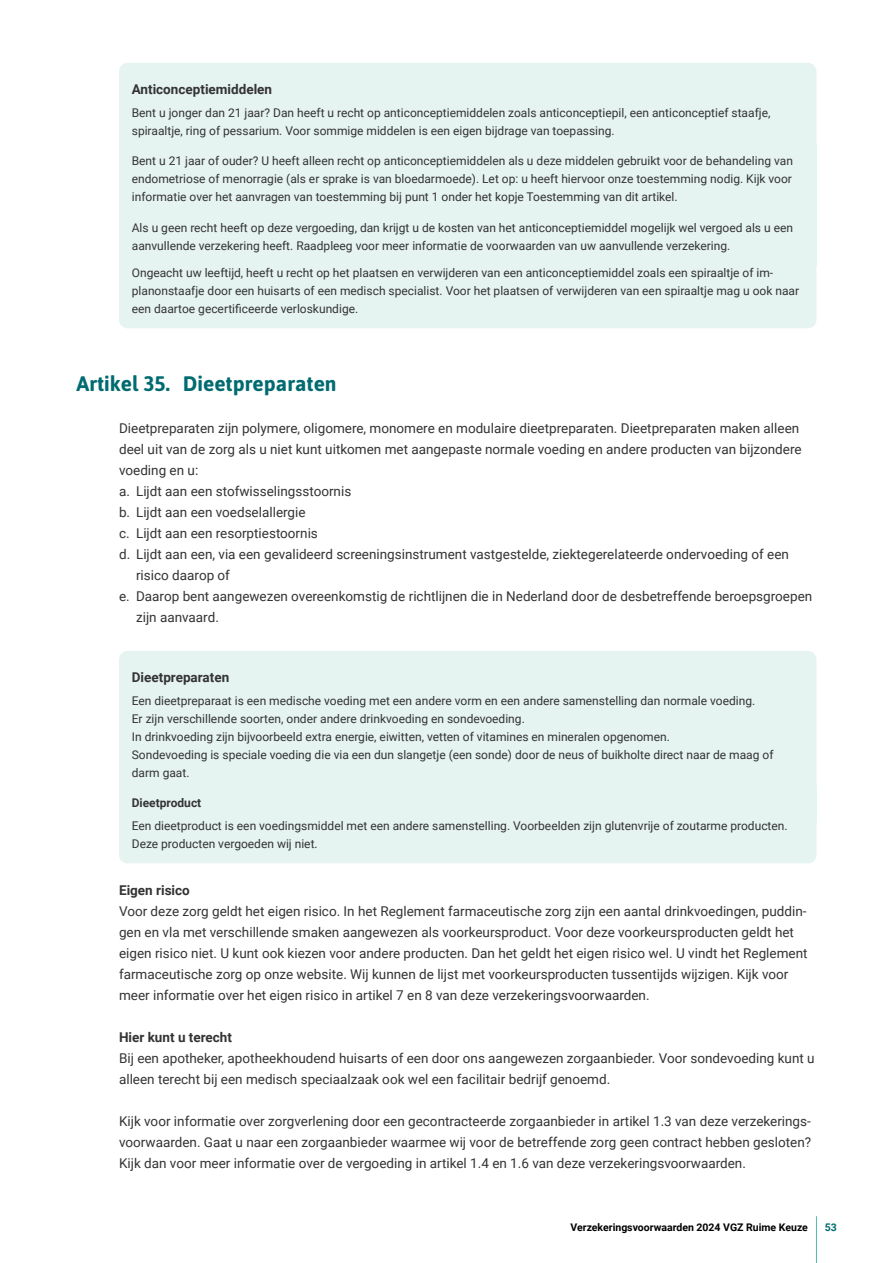
<style>
.page{position:relative;width:893px;height:1263px;background:#fff}
.page>*{position:absolute;margin:0;border:0;box-sizing:border-box;transform-origin:0 0}
.H2_kop_nummer{font:700 21px "Asap";color:#006b70}
._0_plat_inspring_10m{font:13.5px/21px "Roboto";color:#333}
.kader_boven{font:700 13.5px "Roboto";color:#333}
.H4_kop{font:700 13.5px "Roboto";color:#333}
.kader_onder{font:12px/18px "Roboto";color:#333}
.kader_tussen{font:12px/18px "Roboto";color:#333;text-align:justify}
.kader_tussen-2{font:700 12px "Roboto";color:#333}
.t1{font:700 10.5px "Roboto";color:#000}
.t2{font:700 10.5px "Roboto";color:#006b70}
.s1{font-family:"Roboto Regular 2"}
</style>
<div class="page">
<hr style="left:816px;top:1216px;width:1px;height:47px;background:#52bbb3">
<div style="left:119px;top:63px;width:697px;height:81px;background:#e5f3f1"></div>
<div style="left:119px;top:144px;width:697px;height:73px;background:#e5f3f1"></div>
<div style="left:119px;top:210px;width:697px;height:56px;background:#e5f3f1"></div>
<div style="left:119px;top:266px;width:697px;height:62px;background:#e5f3f1"></div>
<div style="left:119px;top:651px;width:697px;height:40px;background:#e5f3f1"></div>
<div style="left:119px;top:691px;width:697px;height:95px;background:#e5f3f1"></div>
<div style="left:119px;top:786px;width:697px;height:37px;background:#e5f3f1"></div>
<div style="left:119px;top:823px;width:697px;height:40px;background:#e5f3f1"></div>
<p class="kader_boven" style="left:132px;top:80px;width:142px">Anticonceptiemiddelen</p>
<p class="kader_onder" style="left:132px;top:103px;width:640px">Bent u jonger dan 21 jaar? Dan heeft u recht op anticonceptiemiddelen zoals anticonceptiepil, een anticonceptief staafje, spiraaltje, ring of pessarium. Voor sommige middelen is een eigen bijdrage van toepassing.</p>
<p class="kader_tussen" style="left:132px;top:152px;width:663px">Bent u 21 jaar of ouder? U heeft alleen recht op anticonceptiemiddelen als u deze middelen gebruikt voor de behandeling van endometriose of menorragie (als er sprake is van bloedarmoede). Let op: u heeft hiervoor onze toestemming nodig. Kijk voor informatie over het aanvragen van toestemming bij punt 1 onder het kopje Toestemming van dit artikel.</p>
<p class="kader_tussen" style="left:132px;top:218px;width:663px">Als u geen recht heeft op deze vergoeding, dan krijgt u de kosten van het anticonceptiemiddel mogelijk wel vergoed als u een aanvullende verzekering heeft. Raadpleeg voor meer informatie de voorwaarden van uw aanvullende verzekering.</p>
<p class="kader_onder" style="left:132px;top:263px;width:669px">Ongeacht uw leeftijd, heeft u recht op het plaatsen en verwijderen van een anticonceptiemiddel zoals een spiraaltje of im&shy;planonstaafje door een huisarts of een medisch specialist. Voor het plaatsen of verwijderen van een spiraaltje mag u ook naar <span class="s1">een daartoe gecertificeerde verloskundige.</span></p>
<h2 class="H2_kop_nummer" style="left:77px;top:369px;width:262px">Artikel 35. Dieetpreparaten</h2>
<p class="_0_plat_inspring_10m" style="left:119px;top:417px;width:684px">Dieetpreparaten zijn polymere, oligomere, monomere en modulaire dieetpreparaten. Dieetpreparaten maken alleen deel uit van de zorg als u niet kunt uitkomen met aangepaste normale voeding en andere producten van bijzondere voeding en u:</p>
<p class="_0_plat_inspring_10m" style="left:119px;top:480px;width:234px">a. Lijdt aan een stofwisselingsstoornis</p>
<p class="_0_plat_inspring_10m" style="left:119px;top:501px;width:188px">b. Lijdt aan een voedselallergie</p>
<p class="_0_plat_inspring_10m" style="left:119px;top:522px;width:200px">c. Lijdt aan een resorptiestoornis</p>
<p class="_0_plat_inspring_10m" style="left:136px;top:543px;width:654px;text-indent:-17px">d. Lijdt aan een, via een gevalideerd screeningsinstrument vastgestelde, ziektegerelateerde ondervoeding of een risico daarop of</p>
<p class="_0_plat_inspring_10m" style="left:136px;top:585px;width:678px;text-indent:-17px">e. Daarop bent aangewezen overeenkomstig de richtlijnen die in Nederland door de desbetreffende beroepsgroepen zijn aanvaard.</p>
<p class="kader_boven" style="left:132px;top:668px;width:99px">Dieetpreparaten</p>
<p class="kader_onder" style="left:132px;top:691px;width:643px">Een dieetpreparaat is een medische voeding met een andere vorm en een andere samenstelling dan normale voeding.<br>Er zijn verschillende soorten, onder andere drinkvoeding en sondevoeding.<br>In drinkvoeding zijn bijvoorbeeld extra energie, eiwitten, vetten of vitamines en mineralen opgenomen.<br>Sondevoeding is speciale voeding die via een dun slangetje (een sonde) door de neus of buikholte direct naar de maag of darm gaat.</p>
<p class="kader_tussen-2" style="left:132px;top:795px;width:71px">Dieetproduct</p>
<p class="kader_onder" style="left:132px;top:816px;width:657px">Een dieetproduct is een voedingsmiddel met een andere samenstelling. Voorbeelden zijn glutenvrije of zoutarme producten.<br>Deze producten vergoeden wij niet.</p>
<p class="H4_kop" style="left:119px;top:881px;width:72px">Eigen risico</p>
<p class="_0_plat_inspring_10m" style="left:119px;top:900px;width:690px">Voor deze zorg geldt het eigen risico. In het Reglement farmaceutische zorg zijn een aantal drinkvoedingen, puddin&shy;gen en vla met verschillende smaken aangewezen als voorkeursproduct. Voor deze voorkeursproducten geldt het eigen risico niet. U kunt ook kiezen voor andere producten. Dan het geldt het eigen risico wel. U vindt het Reglement farmaceutische zorg op onze website. Wij kunnen de lijst met voorkeursproducten tussentijds wijzigen. Kijk voor meer informatie over het eigen risico in artikel 7 en 8 van deze verzekeringsvoorwaarden.</p>
<p class="H4_kop" style="left:119px;top:1028px;width:114px">Hier kunt u terecht</p>
<p class="_0_plat_inspring_10m" style="left:119px;top:1048px;width:697px">Bij een apotheker, apotheekhoudend huisarts of een door ons aangewezen zorgaanbieder. Voor sondevoeding kunt u alleen terecht bij een medisch speciaalzaak ook wel een facilitair bedrijf genoemd.</p>
<p class="_0_plat_inspring_10m" style="left:119px;top:1111px;width:694px;text-align:justify">Kijk voor informatie over zorgverlening door een gecontracteerde zorgaanbieder in artikel 1.3 van deze verzekerings&shy;voorwaarden. Gaat u naar een zorgaanbieder waarmee wij voor de betreffende zorg geen contract hebben gesloten?<br>Kijk dan voor meer informatie over de vergoeding in artikel 1.4 en 1.6 van deze verzekeringsvoorwaarden.</p>
<p class="t1" style="left:571px;top:1220px;width:239px">Verzekeringsvoorwaarden 2024 VGZ Ruime Keuze</p>
<p class="t2" style="left:825px;top:1220px;width:14px">53</p>
</div>
